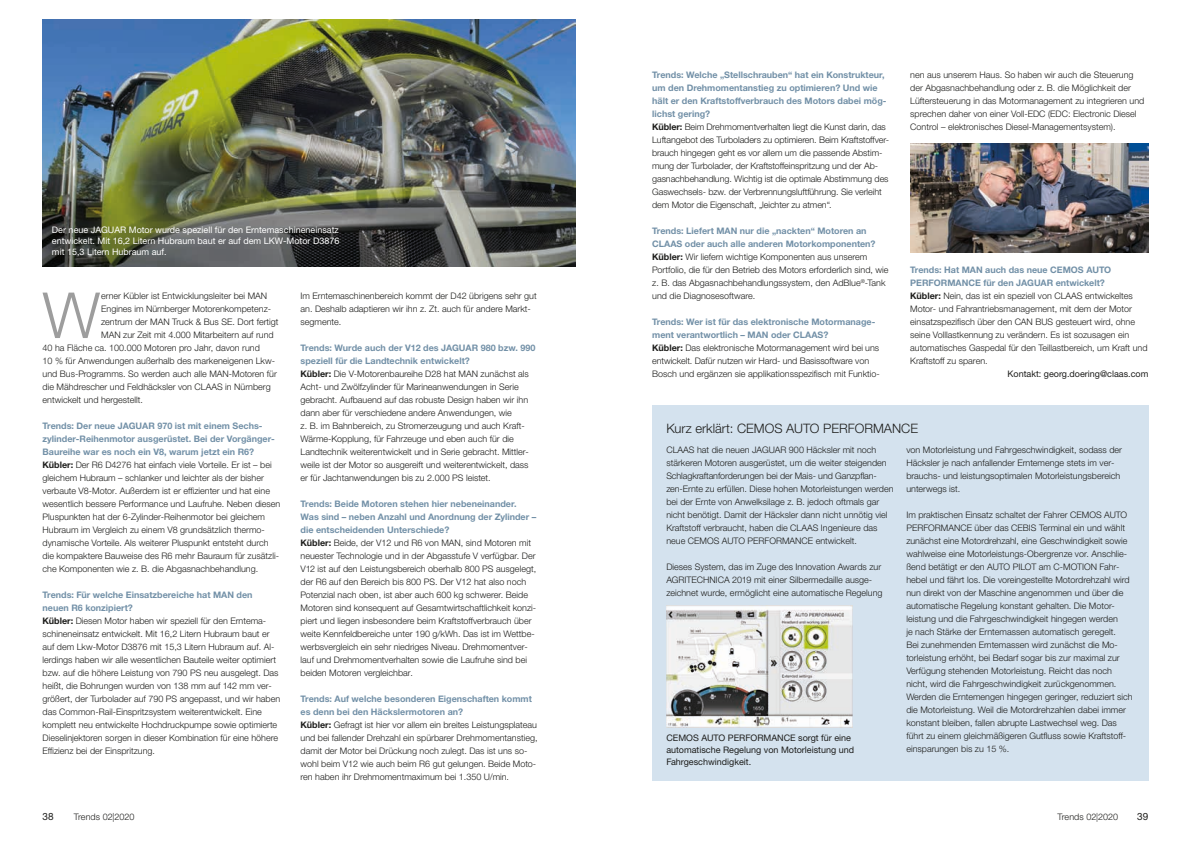
<style>
.page{position:relative;width:1191px;height:842px;background:#fff}
.page>*{position:absolute;margin:0;border:0;box-sizing:border-box;transform-origin:0 0}
.t1{font:300 63.6px "CLAAS Helvetica Neue";color:#9d9d9d}
.t2{font:300 13px "CLAAS Helvetica Neue";color:#1d1d1b}
.t3{font:10px "CLAAS Helvetica Neue";color:#1d1d1b}
.t4{font:300 9px/13px "CLAAS Helvetica Neue";color:#1d1d1b}
.t5{font:9px/10.8px "CLAAS Helvetica Neue";color:#fff;text-align:justify}
.t6{font:9px/12px "CLAAS Helvetica Neue";color:#1d1d1b}
.s1{font-weight:700;color:#7290a7}
.s2{font-weight:700}
</style>
<div class="page">
<div style="left:652px;top:405px;width:496px;height:376px;background:#d4e2ee"></div>
<img style="left:43px;top:20px;width:532px;height:246px">
<img style="left:910px;top:144px;width:238px;height:109px">
<img style="left:666px;top:606px;width:186px;height:122px">
<p class="t5" style="left:52px;top:225px;width:289px">Der neue JAGUAR Motor wurde speziell für den Erntemaschineneinsatz entwickelt. Mit 16,2 Litern Hubraum baut er auf dem LKW-Motor D3876 mit 15,3 Litern Hubraum auf.</p>
<h1 class="t1" style="left:43px;top:274px;width:59px">W</h1>
<p class="t4" style="left:101px;top:289px;width:167px">erner Kübler ist Entwicklungsleiter bei MAN</p>
<p class="t4" style="left:101px;top:302px;width:171px">Engines im Nürnberger Motorenkompetenz-</p>
<p class="t4" style="left:101px;top:315px;width:179px">zentrum der MAN Truck &amp; Bus SE. Dort fertigt</p>
<p class="t4" style="left:101px;top:328px;width:174px">MAN zur Zeit mit 4.000 Mitarbeitern auf rund</p>
<p class="t4" style="left:43px;top:341px;width:219px">40 ha Fläche ca. 100.000 Motoren pro Jahr, davon rund</p>
<p class="t4" style="left:43px;top:354px;width:234px">10 % für Anwendungen außerhalb des markeneigenen Lkw-</p>
<p class="t4" style="left:43px;top:367px;width:236px">und Bus-Programms. So werden auch alle MAN-Motoren für</p>
<p class="t4" style="left:43px;top:380px;width:230px">die Mähdrescher und Feldhäcksler von CLAAS in Nürnberg</p>
<p class="t4" style="left:43px;top:393px;width:102px">entwickelt und hergestellt.</p>
<p class="t4" style="left:43px;top:419px;width:239px"><span class="s1">Trends: Der neue JAGUAR 970 ist mit einem Sechs&shy;zylinder-Reihenmotor ausgerüstet. Bei der Vorgänger-Baureihe war es noch ein V8, warum jetzt ein R6?<br></span><span class="s2">Kübler:</span> Der R6 D4276 hat einfach viele Vorteile. Er ist – bei gleichem Hubraum – schlanker und leichter als der bisher verbaute V8-Motor. Außerdem ist er effizienter und hat eine wesentlich bessere Performance und Laufruhe. Neben diesen Pluspunkten hat der 6-Zylinder-Reihenmotor bei gleichem Hubraum im Vergleich zu einem V8 grundsätzlich thermo&shy;dynamische Vorteile. Als weiterer Pluspunkt entsteht durch die kompaktere Bauweise des R6 mehr Bauraum für zusätzli&shy;che Komponenten wie z. B. die Abgasnachbehandlung.</p>
<p class="t4" style="left:43px;top:588px;width:239px"><span class="s1">Trends: Für welche Einsatzbereiche hat MAN den neuen R6 konzipiert?<br></span><span class="s2">Kübler:</span> Diesen Motor haben wir speziell für den Erntema&shy;schineneinsatz entwickelt. Mit 16,2 Litern Hubraum baut er auf dem Lkw-Motor D3876 mit 15,3 Litern Hubraum auf. Al&shy;lerdings haben wir alle wesentlichen Bauteile weiter optimiert bzw. auf die höhere Leistung von 790 PS neu ausgelegt. Das heißt, die Bohrungen wurden von 138 mm auf 142 mm ver&shy;größert, der Turbolader auf 790 PS angepasst, und wir haben das Common-Rail-Einspritzsystem weiterentwickelt. Eine komplett neu entwickelte Hochdruckpumpe sowie optimierte Dieselinjektoren sorgen in dieser Kombination für eine höhere Effizienz bei der Einspritzung.</p>
<p class="t4" style="left:300px;top:289px;width:238px">Im Erntemaschinenbereich kommt der D42 übrigens sehr gut an. Deshalb adaptieren wir ihn z. Zt. auch für andere Markt&shy;segmente.</p>
<p class="t4" style="left:300px;top:341px;width:236px"><span class="s1">Trends: Wurde auch der V12 des JAGUAR 980 bzw. 990 speziell für die Landtechnik entwickelt?<br></span><span class="s2">Kübler:</span> Die V-Motorenbaureihe D28 hat MAN zunächst als Acht- und Zwölfzylinder für Marineanwendungen in Serie gebracht. Aufbauend auf das robuste Design haben wir ihn dann aber für verschiedene andere Anwendungen, wie<br>z. B. im Bahnbereich, zu Stromerzeugung und auch Kraft-Wärme-Kopplung, für Fahrzeuge und eben auch für die Landtechnik weiterentwickelt und in Serie gebracht. Mittler&shy;weile ist der Motor so ausgereift und weiterentwickelt, dass er für Jachtanwendungen bis zu 2.000 PS leistet.</p>
<p class="t4" style="left:300px;top:497px;width:237px"><span class="s1">Trends: Beide Motoren stehen hier nebeneinander.<br>Was sind – neben Anzahl und Anordnung der Zylinder – die entscheidenden Unterschiede?<br></span><span class="s2">Kübler:</span> Beide, der V12 und R6 von MAN, sind Motoren mit neuester Technologie und in der Abgasstufe V verfügbar. Der V12 ist auf den Leistungsbereich oberhalb 800 PS ausgelegt, der R6 auf den Bereich bis 800 PS. Der V12 hat also noch Potenzial nach oben, ist aber auch 600 kg schwerer. Beide Motoren sind konsequent auf Gesamtwirtschaftlichkeit konzi&shy;piert und liegen insbesondere beim Kraftstoffverbrauch über weite Kennfeldbereiche unter 190 g/kWh. Das ist im Wettbe&shy;werbsvergleich ein sehr niedriges Niveau. Drehmomentver&shy;lauf und Drehmomentverhalten sowie die Laufruhe sind bei beiden Motoren vergleichbar.</p>
<p class="t4" style="left:300px;top:692px;width:238px"><span class="s1">Trends: Auf welche besonderen Eigenschaften kommt es denn bei den Häckslermotoren an?<br></span><span class="s2">Kübler:</span> Gefragt ist hier vor allem ein breites Leistungsplateau und bei fallender Drehzahl ein spürbarer Drehmomentanstieg, damit der Motor bei Drückung noch zulegt. Das ist uns so&shy;wohl beim V12 wie auch beim R6 gut gelungen. Beide Moto&shy;ren haben ihr Drehmomentmaximum bei 1.350 U/min.</p>
<p class="t4" style="left:652px;top:68px;width:238px"><span class="s1">Trends: Welche „Stellschrauben“ hat ein Konstrukteur, um den Drehmomentanstieg zu optimieren? Und wie hält er den Kraftstoffverbrauch des Motors dabei mög&shy;lichst gering?<br></span><span class="s2">Kübler:</span> Beim Drehmomentverhalten liegt die Kunst darin, das Luftangebot des Turboladers zu optimieren. Beim Kraftstoffver&shy;brauch hingegen geht es vor allem um die passende Abstim&shy;mung der Turbolader, der Kraftstoffeinspritzung und der Ab&shy;gasnachbehandlung. Wichtig ist die optimale Abstimmung des Gaswechsels- bzw. der Verbrennungsluftführung. Sie verleiht dem Motor die Eigenschaft, „leichter zu atmen“.</p>
<p class="t4" style="left:652px;top:224px;width:238px"><span class="s1">Trends: Liefert MAN nur die „nackten“ Motoren an CLAAS oder auch alle anderen Motorkomponenten?<br></span><span class="s2">Kübler:</span> Wir liefern wichtige Komponenten aus unserem Portfolio, die für den Betrieb des Motors erforderlich sind, wie z. B. das Abgasnachbehandlungssystem, den AdBlue<sup>®</sup>-Tank und die Diagnosesoftware.</p>
<p class="t4" style="left:652px;top:315px;width:229px"><span class="s1">Trends: Wer ist für das elektronische Motormanage&shy;ment verantwortlich – MAN oder CLAAS?<br></span><span class="s2">Kübler:</span> Das elektronische Motormanagement wird bei uns entwickelt. Dafür nutzen wir Hard- und Basissoftware von Bosch und ergänzen sie applikationsspezifisch mit Funktio-</p>
<p class="t4" style="left:910px;top:68px;width:236px">nen aus unserem Haus. So haben wir auch die Steuerung der Abgasnachbehandlung oder z. B. die Möglichkeit der Lüftersteuerung in das Motormanagement zu integrieren und sprechen daher von einer Voll-EDC (EDC: Electronic Diesel Control – elektronisches Diesel-Managementsystem).</p>
<p class="t4" style="left:910px;top:263px;width:239px"><span class="s1">Trends: Hat MAN auch das neue CEMOS AUTO PERFORMANCE für den JAGUAR entwickelt?<br></span><span class="s2">Kübler:</span> Nein, das ist ein speziell von CLAAS entwickeltes Motor- und Fahrantriebsmanagement, mit dem der Motor einsatzspezifisch über den CAN BUS gesteuert wird, ohne seine Volllastkennung zu verändern. Es ist sozusagen ein automatisches Gaspedal für den Teillastbereich, um Kraft und Kraftstoff zu sparen.</p>
<p class="t6" style="left:1007px;top:368px;width:142px">Kontakt: georg.doering@claas.com</p>
<h2 class="t2" style="left:666px;top:420px;width:253px">Kurz erklärt: CEMOS AUTO PERFORMANCE</h2>
<p class="t4" style="left:666px;top:443px;width:229px">CLAAS hat die neuen JAGUAR 900 Häcksler mit noch stärkeren Motoren ausgerüstet, um die weiter steigenden Schlagkraftanforderungen bei der Mais- und Ganzpflan&shy;zen-Ernte zu erfüllen. Diese hohen Motorleistungen werden bei der Ernte von Anwelksilage z. B. jedoch oftmals gar nicht benötigt. Damit der Häcksler dann nicht unnötig viel Kraftstoff verbraucht, haben die CLAAS Ingenieure das neue CEMOS AUTO PERFORMANCE entwickelt.</p>
<p class="t4" style="left:666px;top:560px;width:218px">Dieses System, das im Zuge des Innovation Awards zur<br>AGRITECHNICA 2019 mit einer Silbermedaille ausge&shy;zeichnet wurde, ermöglicht eine automatische Regelung</p>
<p class="t6" style="left:666px;top:732px;width:189px">CEMOS AUTO PERFORMANCE sorgt für eine automatische Regelung von Motorleistung und<br>Fahrgeschwindigkeit.</p>
<p class="t4" style="left:906px;top:443px;width:217px">von Motorleistung und Fahrgeschwindigkeit, sodass der Häcksler je nach anfallender Erntemenge stets im ver&shy;brauchs- und leistungsoptimalen Motorleistungsbereich unterwegs ist.</p>
<p class="t4" style="left:906px;top:508px;width:228px">Im praktischen Einsatz schaltet der Fahrer CEMOS AUTO PERFORMANCE über das CEBIS Terminal ein und wählt zunächst eine Motordrehzahl, eine Geschwindigkeit sowie wahlweise eine Motorleistungs-Obergrenze vor. Anschlie&shy;ßend betätigt er den AUTO PILOT am C-MOTION Fahr&shy;hebel und fährt los. Die voreingestellte Motordrehzahl wird nun direkt von der Maschine angenommen und über die automatische Regelung konstant gehalten. Die Motor&shy;leistung und die Fahrgeschwindigkeit hingegen werden<br>je nach Stärke der Erntemassen automatisch geregelt.<br>Bei zunehmenden Erntemassen wird zunächst die Mo&shy;torleistung erhöht, bei Bedarf sogar bis zur maximal zur Verfügung stehenden Motorleistung. Reicht das noch nicht, wird die Fahrgeschwindigkeit zurückgenommen.<br>Werden die Erntemengen hingegen geringer, reduziert sich die Motorleistung. Weil die Motordrehzahlen dabei immer konstant bleiben, fallen abrupte Lastwechsel weg. Das führt zu einem gleichmäßigeren Gutfluss sowie Kraftstoff&shy;einsparungen bis zu 15 %.</p>
<p class="t3" style="left:43px;top:810px;width:13px">38</p>
<p class="t4" style="left:74px;top:810px;width:62px">Trends 02|2020</p>
<p class="t4" style="left:1057px;top:810px;width:62px">Trends 02|2020</p>
<p class="t3" style="left:1137px;top:810px;width:13px">39</p>
</div>
